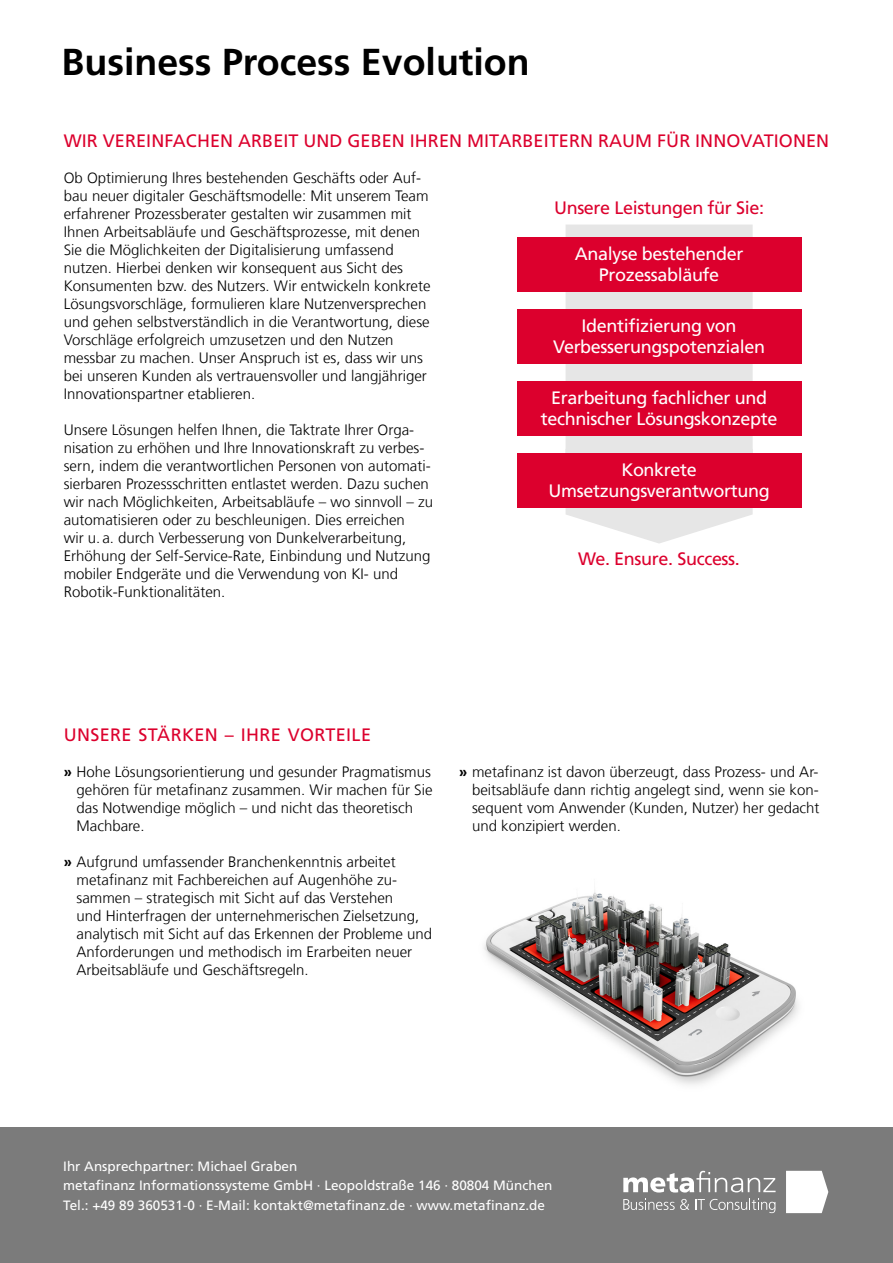
<style>
.page{position:relative;width:893px;height:1263px;background:#fff}
.page>*{position:absolute;margin:0;border:0;box-sizing:border-box;transform-origin:0 0}
.t1{font:700 37.5px "Frutiger LT Com";color:#000}
.t2{font:18px/20.2px "Frutiger LT Com";letter-spacing:-.02em;color:#fff;text-align:center}
.t3{font:18px "Frutiger LT Com";letter-spacing:.005em;color:#dc002d}
.t4{font:18px "Frutiger LT Com";letter-spacing:-.02em;color:#dc002d}
.t5{font:300 15px/18px "Frutiger LT Com";color:#000}
.t6{font:13.5px "Frutiger LT Com";color:#fff}
.s1{font-weight:700}
</style>
<div class="page">
<img style="left:484px;top:891px;width:315px;height:194px">
<hr style="left:0;top:129px;width:1px;height:414px;background:#000001">
<div style="left:0;top:1127px;width:893px;height:136px;background:#7b7b7b"></div>
<svg style="left:786px;top:1171px;width:42px;height:42px;background:#f5f5f5"></svg>
<svg style="left:623px;top:1171px;width:153px;height:21px"></svg>
<svg style="left:623px;top:1198px;width:66px;height:12px"></svg>
<svg style="left:695px;top:1198px;width:80px;height:15px"></svg>
<div style="left:566px;top:225px;width:187px;height:224px;background:#e6e6e6"></div>
<svg style="left:566px;top:449px;width:187px;height:94px"></svg>
<div style="left:517px;top:453px;width:284px;height:54px;background:#dc002d"></div>
<div style="left:517px;top:381px;width:284px;height:54px;background:#dc002d"></div>
<div style="left:517px;top:309px;width:284px;height:54px;background:#dc002d"></div>
<div style="left:517px;top:237px;width:284px;height:54px;background:#dc002d"></div>
<p class="t1" style="left:62px;top:40px;width:470px">Business Process Evolution</p>
<p class="t3" style="left:64px;top:130px;width:767px">WIR VEREINFACHEN ARBEIT UND GEBEN IHREN MITARBEITERN RAUM FÜR INNOVATIONEN</p>
<p class="t5" style="left:64px;top:169px;width:368px">Ob Optimierung Ihres bestehenden Geschäfts oder Auf&shy;bau neuer digitaler Geschäftsmodelle: Mit unserem Team erfahrener Prozessberater gestalten wir zusammen mit Ihnen Arbeitsabläufe und Geschäftsprozesse, mit denen Sie die Möglichkeiten der Digitalisierung umfassend nutzen. Hierbei denken wir konsequent aus Sicht des Konsumenten bzw. des Nutzers. Wir entwickeln konkrete Lösungsvorschläge, formulieren klare Nutzenversprechen und gehen selbstverständlich in die Verantwortung, diese Vorschläge erfolgreich umzusetzen und den Nutzen messbar zu machen. Unser Anspruch ist es, dass wir uns bei unseren Kunden als vertrauensvoller und langjähriger Innovationspartner etablieren.</p>
<p class="t5" style="left:64px;top:421px;width:371px">Unsere Lösungen helfen Ihnen, die Taktrate Ihrer Orga&shy;nisation zu erhöhen und Ihre Innovationskraft zu verbes&shy;sern, indem die verantwortlichen Personen von automati&shy;sierbaren Prozessschritten entlastet werden. Dazu suchen wir nach Möglichkeiten, Arbeitsabläufe – wo sinnvoll – zu automatisieren oder zu beschleunigen. Dies erreichen<br>wir u.a. durch Verbesserung von Dunkelverarbeitung, Erhöhung der Self-Service-Rate, Einbindung und Nutzung mobiler Endgeräte und die Verwendung von KI- und Robotik-Funktionalitäten.</p>
<p class="t4" style="left:554px;top:197px;width:212px">Unsere Leistungen für Sie:</p>
<p class="t2" style="left:575px;top:244px;width:170px">Analyse bestehender<br>Prozessabläufe</p>
<p class="t2" style="left:553px;top:316px;width:214px">Identifizierung von<br>Verbesserungspotenzialen</p>
<p class="t2" style="left:541px;top:388px;width:238px">Erarbeitung fachlicher und technischer Lösungskonzepte</p>
<p class="t2" style="left:549px;top:460px;width:223px">Konkrete<br>Umsetzungsverantwortung</p>
<p class="t4" style="left:578px;top:548px;width:163px">We. Ensure. Success.</p>
<p class="t3" style="left:64px;top:724px;width:309px">UNSERE STÄRKEN – IHRE VORTEILE</p>
<p class="t5" style="left:77px;top:763px;width:357px;text-indent:-13px"><span class="s1">»</span> Hohe Lösungsorientierung und gesunder Pragmatismus gehören für metafinanz zusammen. Wir machen für Sie das Notwendige möglich – und nicht das theoretisch Machbare.</p>
<p class="t5" style="left:77px;top:853px;width:357px;text-indent:-13px"><span class="s1">»</span> Aufgrund umfassender Branchenkenntnis arbeitet metafinanz mit Fachbereichen auf Augenhöhe zu&shy;sammen – strategisch mit Sicht auf das Verstehen<br>und Hinterfragen der unternehmerischen Zielsetzung, analytisch mit Sicht auf das Erkennen der Probleme und Anforderungen und methodisch im Erarbeiten neuer Arbeitsabläufe und Geschäftsregeln.</p>
<p class="t5" style="left:472px;top:763px;width:349px;text-align:justify;text-indent:-13px"><span class="s1">»</span> metafinanz ist davon überzeugt, dass Prozess- und Ar&shy;beitsabläufe dann richtig angelegt sind, wenn sie kon&shy;sequent vom Anwender (Kunden, Nutzer) her gedacht und konzipiert werden.</p>
<p class="t6" style="left:63px;top:1159px;width:236px">Ihr Ansprechpartner: Michael Graben</p>
<p class="t6" style="left:63px;top:1178px;width:491px">metafinanz Informationssysteme GmbH · Leopoldstraße 146 · 80804 München</p>
<p class="t6" style="left:63px;top:1197px;width:483px">Tel.: +49 89 360531-0 · E-Mail: kontakt@metafinanz.de · www.metafinanz.de</p>
</div>
